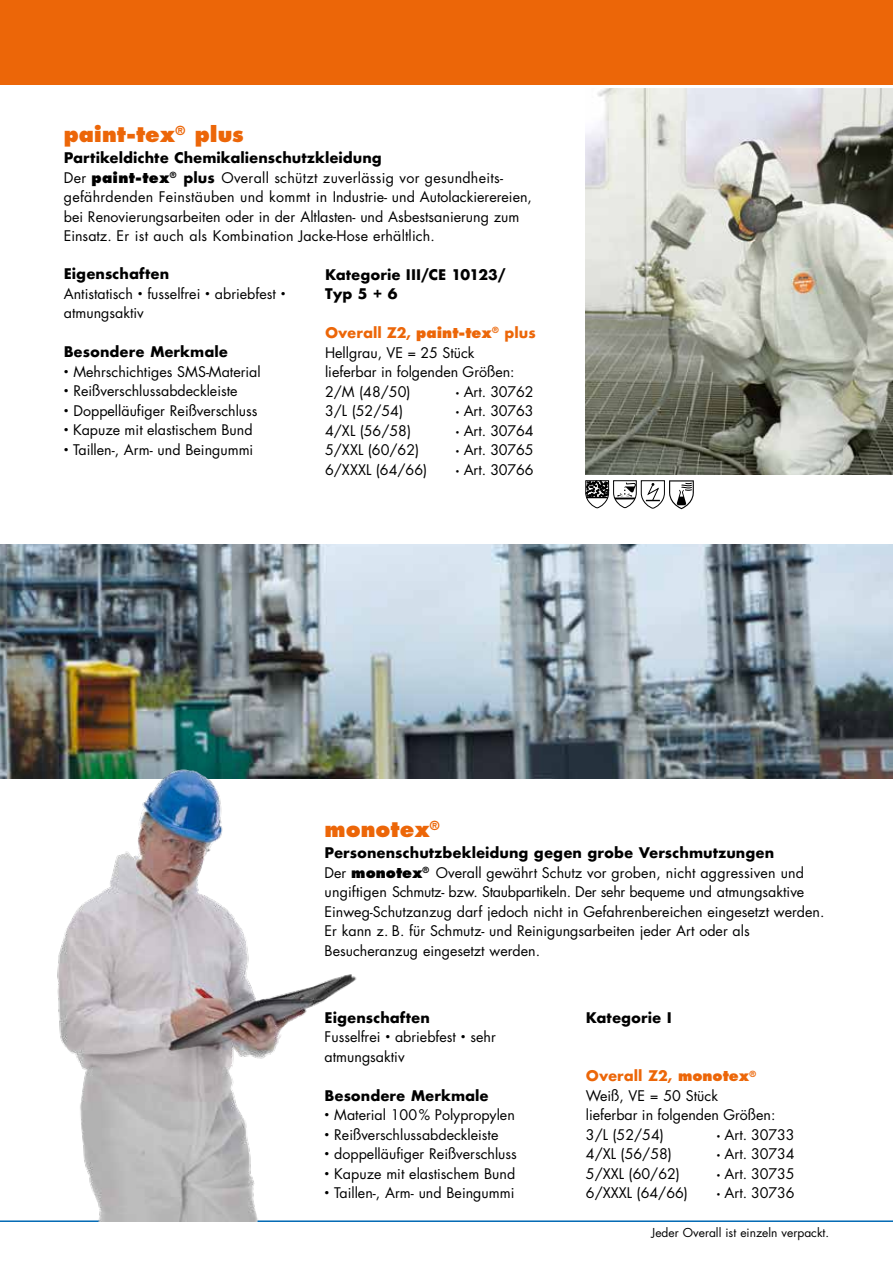
<style>
.page{position:relative;width:893px;height:1263px;background:#fff}
.page>*{position:absolute;margin:0;border:0;box-sizing:border-box;transform-origin:0 0}
.t1{font:800 21px "Futura";color:#ec6608}
.t2{font:14.25px/19.5px "Futura";color:#000}
.t3{font:700 14.25px/19.5px "Futura";color:#000}
.t4{font:12px "Futura";color:#000}
.s1{font-weight:700}
.s2{font-weight:800}
.s3{font-weight:700;color:#ec6608}
.s4{font-weight:800;color:#ec6608}
</style>
<div class="page">
<div style="left:0;top:0;width:893px;height:85px;background:#ec6608"></div>
<hr style="left:0;top:1220px;width:893px;height:2px;background:#0069b4">
<img style="left:0;top:544px;width:893px;height:234px">
<img style="left:0;top:722px;width:379px;height:499px">
<svg style="left:585px;top:480px;width:109px;height:29px"></svg>
<img style="left:585px;top:88px;width:308px;height:386px">
<h1 class="t1" style="left:64px;top:121px;width:181px">paint-tex<sup>®</sup> plus</h1>
<p class="t2" style="left:64px;top:149px;width:470px"><span class="s1">Partikeldichte Chemikalienschutzkleidung<br></span>Der <span class="s2">paint-tex</span><sup>®</sup> <span class="s1">plus</span> Overall schützt zuverlässig vor gesundheits&shy;gefährdenden Feinstäuben und kommt in Industrie- und Autolackierereien, bei Renovierungsarbeiten oder in der Altlasten- und Asbestsanierung zum Einsatz. Er ist auch als Kombination Jacke-Hose erhältlich.</p>
<p class="t2" style="left:64px;top:264px;width:223px"><span class="s1">Eigenschaften<br></span>Antistatisch <span class="s1">·</span> fusselfrei <span class="s1">·</span> abriebfest <span class="s1">· </span>atmungsaktiv</p>
<p class="t2" style="left:64px;top:342px;width:198px"><span class="s1">Besondere Merkmale<br>·</span> Mehrschichtiges SMS-Material <span class="s1">·</span> Reißverschlussabdeckleiste<br><span class="s1">·</span> Doppelläufiger Reißverschluss <span class="s1">·</span> Kapuze mit elastischem Bund <span class="s1">·</span> Taillen-, Arm- und Beingummi</p>
<p class="t3" style="left:325px;top:265px;width:182px">Kategorie III/CE 10123/<br>Typ 5 + 6</p>
<p class="t2" style="left:325px;top:323px;width:212px"><span class="s3">Overall Z2,</span> <span class="s4">paint-tex</span><sup>®</sup> <span class="s3">plus<br></span>Hellgrau, VE = 25 Stück<br>lieferbar in folgenden Größen:<br>2/M (48/50)</p>
<p class="t2" style="left:456px;top:382px;width:80px"><span class="s2">·</span> Art. 30762</p>
<p class="t2" style="left:325px;top:401px;width:80px">3/L (52/54)</p>
<p class="t2" style="left:456px;top:401px;width:80px"><span class="s2">·</span> Art. 30763</p>
<p class="t2" style="left:325px;top:421px;width:88px">4/XL (56/58)</p>
<p class="t2" style="left:456px;top:421px;width:80px"><span class="s2">·</span> Art. 30764</p>
<p class="t2" style="left:325px;top:440px;width:96px">5/XXL (60/62)</p>
<p class="t2" style="left:456px;top:440px;width:80px"><span class="s2">·</span> Art. 30765</p>
<p class="t2" style="left:325px;top:460px;width:104px">6/XXXL (64/66)</p>
<p class="t2" style="left:456px;top:460px;width:80px"><span class="s2">·</span> Art. 30766</p>
<h1 class="t1" style="left:325px;top:816px;width:117px">monotex<sup>®</sup></h1>
<p class="t2" style="left:325px;top:843px;width:501px"><span class="s1">Personenschutzbekleidung gegen grobe Verschmutzungen<br></span>Der <span class="s2">monotex</span><sup>®</sup> Overall gewährt Schutz vor groben, nicht aggressiven und ungiftigen Schmutz- bzw. Staubpartikeln. Der sehr bequeme und atmungsaktive Einweg-Schutzanzug darf jedoch nicht in Gefahrenbereichen eingesetzt werden.<br>Er kann z. B. für Schmutz- und Reinigungsarbeiten jeder Art oder als Besucheranzug eingesetzt werden.</p>
<p class="t2" style="left:325px;top:1008px;width:173px"><span class="s1">Eigenschaften<br></span>Fusselfrei <span class="s1">·</span> abriebfest <span class="s1">·</span> sehr atmungsaktiv</p>
<p class="t2" style="left:325px;top:1086px;width:194px"><span class="s1">Besondere Merkmale<br>·</span> Material 100% Polypropylen <span class="s1">·</span> Reißverschlussabdeckleiste<br><span class="s1">·</span> doppelläufiger Reißverschluss <span class="s1">·</span> Kapuze mit elastischem Bund <span class="s1">·</span> Taillen-, Arm- und Beingummi</p>
<p class="t3" style="left:586px;top:1008px;width:87px">Kategorie I</p>
<p class="t2" style="left:586px;top:1066px;width:191px"><span class="s3">Overall Z2,</span> <span class="s4">monotex</span><sup>®<br></sup>Weiß, VE = 50 Stück<br>lieferbar in folgenden Größen:<br>3/L (52/54)</p>
<p class="t2" style="left:716px;top:1125px;width:80px"><span class="s2">·</span> Art. 30733</p>
<p class="t2" style="left:586px;top:1144px;width:88px">4/XL (56/58)</p>
<p class="t2" style="left:716px;top:1144px;width:80px"><span class="s2">·</span> Art. 30734</p>
<p class="t2" style="left:586px;top:1164px;width:96px">5/XXL (60/62)</p>
<p class="t2" style="left:716px;top:1164px;width:80px"><span class="s2">·</span> Art. 30735</p>
<p class="t2" style="left:586px;top:1183px;width:104px">6/XXXL (64/66)</p>
<p class="t2" style="left:716px;top:1183px;width:80px"><span class="s2">·</span> Art. 30736</p>
<p class="t4" style="left:652px;top:1225px;width:179px">Jeder Overall ist einzeln verpackt.</p>
</div>
